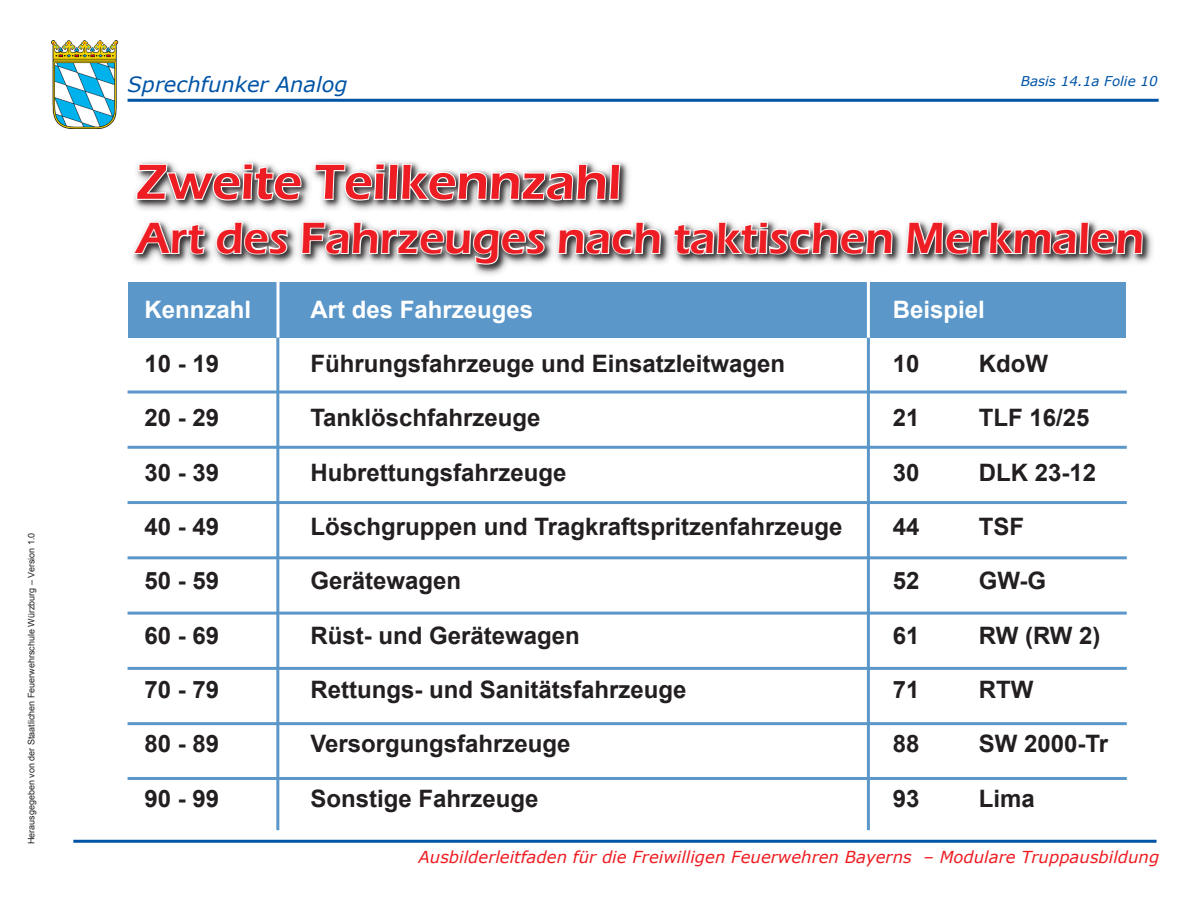
<style>
.page{position:relative;width:1200px;height:900px;background:#fff}
.page>*{position:absolute;margin:0;border:0;box-sizing:border-box;transform-origin:0 0}
.Folie_Überschrift{font:600 51px "Eras ITC";color:#ee1d23}
.Folie_Überschrift-2{font:600 45px "Eras ITC";color:#ee1d23}
.Text_Folie_18_pt{font:700 24px "Arial";color:#231f20}
.Text_Folie_18_pt-2{font:700 24px "Arial";color:#fff}
.t1{font:italic 21px "Verdana";color:#0154a6}
.t2{font:italic 16.5px "Verdana";color:#ee1d23}
.t3{font:italic 13.5px "Verdana";color:#0154a6}
.t4{font:9px "Arial";color:#231f20}
</style>
<div class="page">
<hr style="left:128px;top:99px;width:1031px;height:3px;background:#0154a6">
<hr style="left:73px;top:840px;width:1084px;height:3px;background:#0154a6">
<img style="left:51px;top:40px;width:68px;height:89px">
<div style="left:128px;top:282px;width:998px;height:55px;background:#5b97c9"></div>
<hr style="left:128px;top:391px;width:999px;height:3px;background:#5b97c9">
<hr style="left:128px;top:446px;width:999px;height:3px;background:#5b97c9">
<hr style="left:128px;top:501px;width:999px;height:3px;background:#5b97c9">
<hr style="left:128px;top:556px;width:999px;height:3px;background:#5b97c9">
<hr style="left:128px;top:612px;width:999px;height:3px;background:#5b97c9">
<hr style="left:128px;top:667px;width:999px;height:3px;background:#5b97c9">
<hr style="left:128px;top:722px;width:999px;height:3px;background:#5b97c9">
<hr style="left:128px;top:777px;width:999px;height:3px;background:#5b97c9">
<hr style="left:276px;top:319px;width:3px;height:511px;background:#5b97c9">
<hr style="left:867px;top:316px;width:3px;height:514px;background:#5b97c9">
<hr style="left:867px;top:275px;width:3px;height:63px;background:#fff">
<div style="left:132px;top:162px;width:1018px;height:110px;background:#231f20;opacity:.75"></div>
<svg style="left:131px;top:98px;width:531px;height:361px"></svg>
<svg style="left:673px;top:162px;width:221px;height:164px"></svg>
<svg style="left:905px;top:98px;width:239px;height:296px"></svg>
<p class="t4" style="left:26px;top:844px;width:313px;rotate:-90deg">Herausgegeben von der Staatlichen Feuerwehrschule Würzburg – Version 1.0</p>
<p class="t1" style="left:128px;top:69px;width:222px">Sprechfunker Analog</p>
<p class="t3" style="left:1021px;top:71px;width:138px">Basis 14.1a Folie 10</p>
<p class="Folie_Überschrift" style="left:136px;top:153px;width:487px">Zweite Teilkennzahl</p>
<p class="Folie_Überschrift-2" style="left:136px;top:212px;width:1010px">Art des Fahrzeuges nach taktischen Merkmalen</p>
<p class="Text_Folie_18_pt-2" style="left:145px;top:293px;width:108px">Kennzahl</p>
<p class="Text_Folie_18_pt-2" style="left:310px;top:293px;width:224px">Art des Fahrzeuges</p>
<p class="Text_Folie_18_pt-2" style="left:893px;top:293px;width:94px">Beispiel</p>
<p class="Text_Folie_18_pt" style="left:145px;top:348px;width:76px">10 - 19</p>
<p class="Text_Folie_18_pt" style="left:310px;top:348px;width:476px">Führungsfahrzeuge und Einsatzleitwagen</p>
<p class="Text_Folie_18_pt" style="left:893px;top:348px;width:28px">10</p>
<p class="Text_Folie_18_pt" style="left:979px;top:348px;width:71px">KdoW</p>
<p class="Text_Folie_18_pt" style="left:145px;top:402px;width:76px">20 - 29</p>
<p class="Text_Folie_18_pt" style="left:310px;top:402px;width:232px">Tanklöschfahrzeuge</p>
<p class="Text_Folie_18_pt" style="left:893px;top:402px;width:28px">21</p>
<p class="Text_Folie_18_pt" style="left:979px;top:402px;width:112px">TLF 16/25</p>
<p class="Text_Folie_18_pt" style="left:145px;top:456px;width:76px">30 - 39</p>
<p class="Text_Folie_18_pt" style="left:310px;top:456px;width:258px">Hubrettungsfahrzeuge</p>
<p class="Text_Folie_18_pt" style="left:893px;top:456px;width:28px">30</p>
<p class="Text_Folie_18_pt" style="left:979px;top:456px;width:119px">DLK 23-12</p>
<p class="Text_Folie_18_pt" style="left:145px;top:511px;width:76px">40 - 49</p>
<p class="Text_Folie_18_pt" style="left:310px;top:511px;width:534px">Löschgruppen und Tragkraftspritzenfahrzeuge</p>
<p class="Text_Folie_18_pt" style="left:893px;top:511px;width:28px">44</p>
<p class="Text_Folie_18_pt" style="left:979px;top:511px;width:47px">TSF</p>
<p class="Text_Folie_18_pt" style="left:145px;top:565px;width:76px">50 - 59</p>
<p class="Text_Folie_18_pt" style="left:310px;top:565px;width:152px">Gerätewagen</p>
<p class="Text_Folie_18_pt" style="left:893px;top:565px;width:28px">52</p>
<p class="Text_Folie_18_pt" style="left:979px;top:565px;width:69px">GW-G</p>
<p class="Text_Folie_18_pt" style="left:145px;top:619px;width:76px">60 - 69</p>
<p class="Text_Folie_18_pt" style="left:310px;top:619px;width:271px">Rüst- und Gerätewagen</p>
<p class="Text_Folie_18_pt" style="left:893px;top:619px;width:28px">61</p>
<p class="Text_Folie_18_pt" style="left:979px;top:619px;width:123px">RW (RW 2)</p>
<p class="Text_Folie_18_pt" style="left:145px;top:673px;width:76px">70 - 79</p>
<p class="Text_Folie_18_pt" style="left:310px;top:673px;width:378px">Rettungs- und Sanitätsfahrzeuge</p>
<p class="Text_Folie_18_pt" style="left:893px;top:673px;width:28px">71</p>
<p class="Text_Folie_18_pt" style="left:979px;top:673px;width:56px">RTW</p>
<p class="Text_Folie_18_pt" style="left:145px;top:728px;width:76px">80 - 89</p>
<p class="Text_Folie_18_pt" style="left:310px;top:728px;width:262px">Versorgungsfahrzeuge</p>
<p class="Text_Folie_18_pt" style="left:893px;top:728px;width:28px">88</p>
<p class="Text_Folie_18_pt" style="left:979px;top:728px;width:131px">SW 2000-Tr</p>
<p class="Text_Folie_18_pt" style="left:145px;top:782px;width:76px">90 - 99</p>
<p class="Text_Folie_18_pt" style="left:310px;top:782px;width:230px">Sonstige Fahrzeuge</p>
<p class="Text_Folie_18_pt" style="left:893px;top:782px;width:28px">93</p>
<p class="Text_Folie_18_pt" style="left:979px;top:782px;width:58px">Lima</p>
<p class="t2" style="left:419px;top:846px;width:742px">Ausbilderleitfaden für die Freiwilligen Feuerwehren Bayerns – Modulare Truppausbildung</p>
</div>
